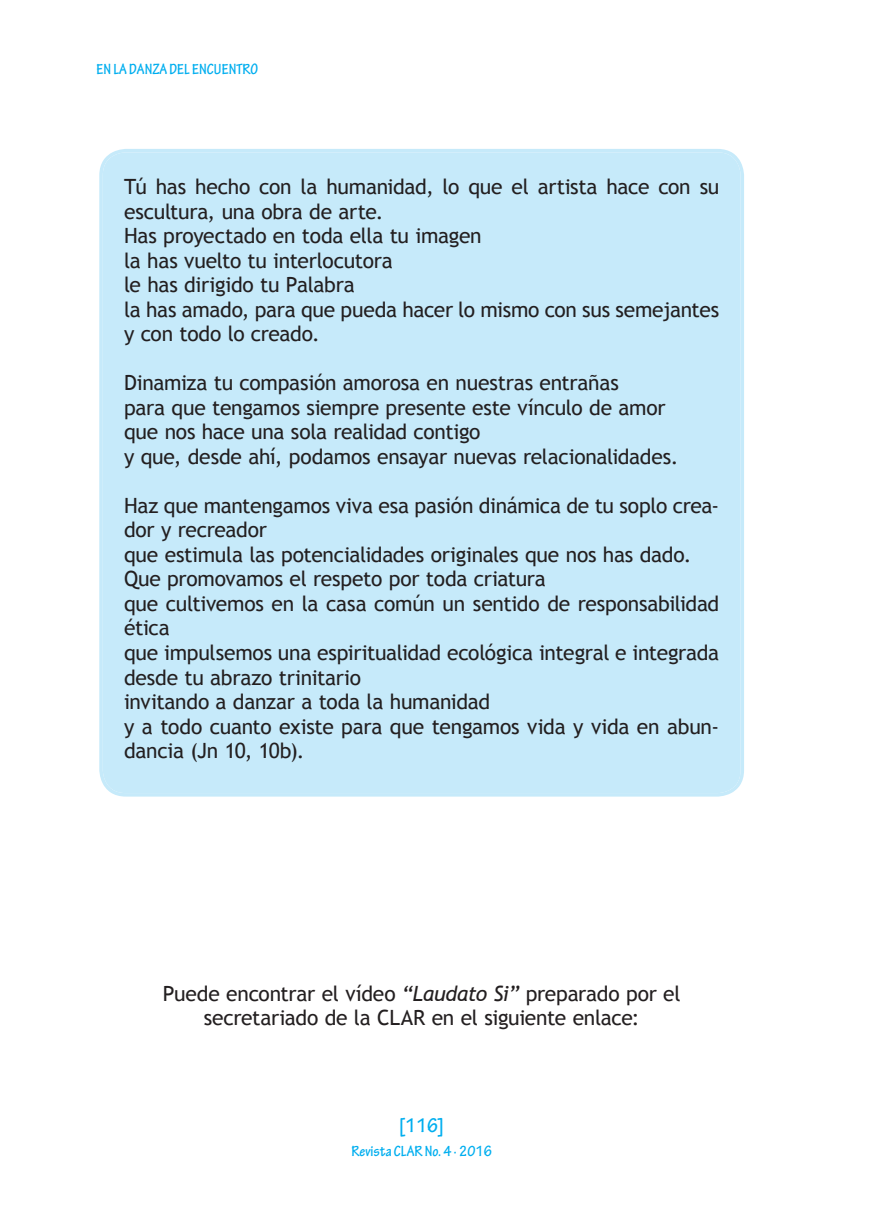
<style>
.page{position:relative;width:893px;height:1216px;background:#fff}
.page>*{position:absolute;margin:0;border:0;box-sizing:border-box;transform-origin:0 0}
.t1{font:21px/24.5px "Trebuchet MS";letter-spacing:-.015em;color:#231f20}
.t2{font:700 condensed 21px "Tekton Pro";color:#00aeef}
.t3{font:700 condensed 15.75px "Tekton Pro";color:#00aeef}
.s1{font-style:italic}
</style>
<div class="page">
<div style="left:99px;top:149px;width:645px;height:647px;background:#c6eafa"></div>
<p class="t3" style="left:97px;top:60px;width:163px">EN LA DANZA DEL ENCUENTRO</p>
<p class="t1" style="left:124px;top:175px;width:597px">Tú has hecho con la humanidad, lo que el artista hace con su escultura, una obra de arte.<br>Has proyectado en toda ella tu imagen<br>la has vuelto tu interlocutora<br>le has dirigido tu Palabra<br>la has amado, para que pueda hacer lo mismo con sus semejantes y con todo lo creado.</p>
<p class="t1" style="left:124px;top:371px;width:556px">Dinamiza tu compasión amorosa en nuestras entrañas<br>para que tengamos siempre presente este vínculo de amor que nos hace una sola realidad contigo<br>y que, desde ahí, podamos ensayar nuevas relacionalidades.</p>
<p class="t1" style="left:124px;top:493px;width:597px">Haz que mantengamos viva esa pasión dinámica de tu soplo crea&shy;dor y recreador<br>que estimula las potencialidades originales que nos has dado.<br>Que promovamos el respeto por toda criatura<br>que cultivemos en la casa común un sentido de responsabilidad ética<br>que impulsemos una espiritualidad ecológica integral e integrada desde tu abrazo trinitario<br>invitando a danzar a toda la humanidad<br>y a todo cuanto existe para que tengamos vida y vida en abun&shy;dancia (Jn 10, 10b).</p>
<p class="t1" style="left:163px;top:981px;width:519px;text-align:center">Puede encontrar el vídeo <span class="s1">“Laudato Si”</span> preparado por el secretariado de la CLAR en el siguiente enlace:</p>
<p class="t2" style="left:400px;top:1112px;width:46px">[116]</p>
<p class="t3" style="left:351px;top:1141px;width:142px">Revista CLAR No. 4 · 2016</p>
</div>
